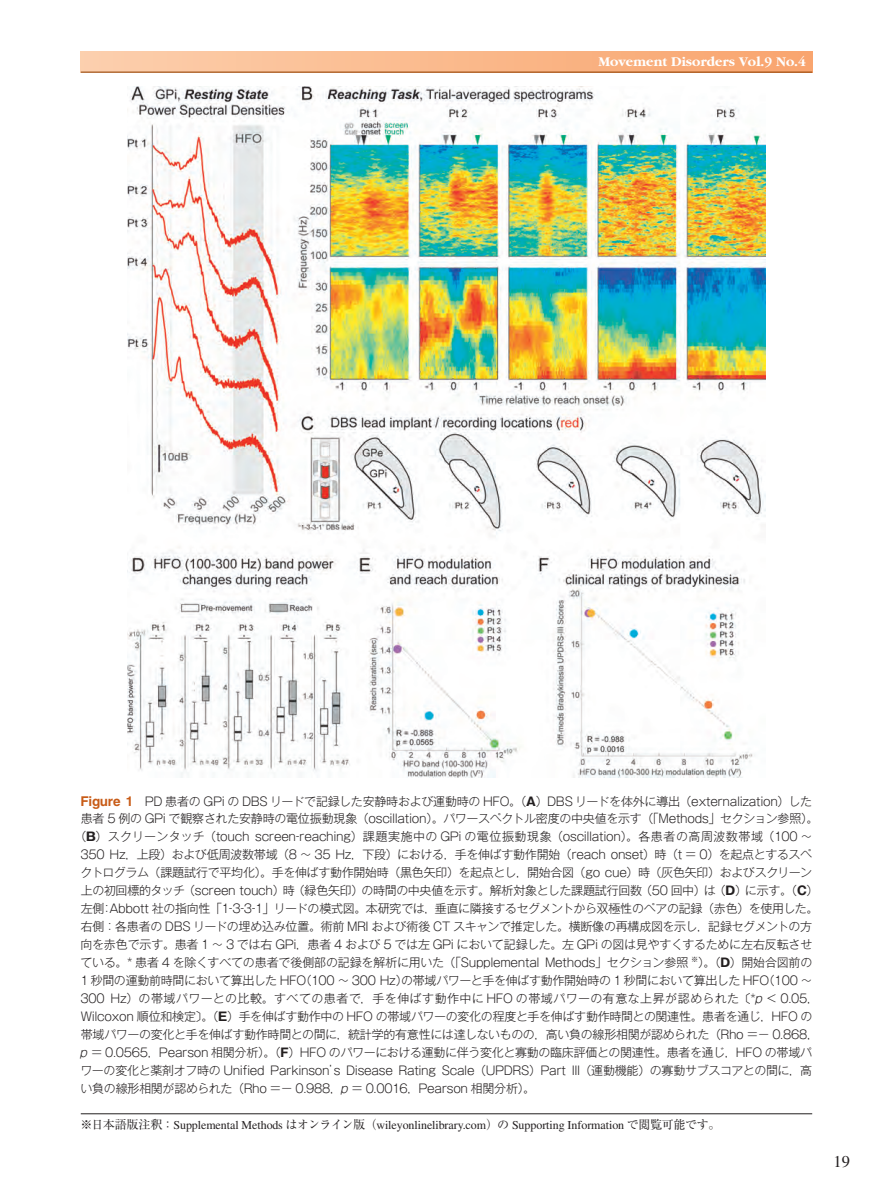
<style>
.page{position:relative;width:893px;height:1191px;background:#fff}
.page>*{position:absolute;margin:0;border:0;box-sizing:border-box;transform-origin:0 0}
.t1{font:16.5px "Times";color:#231f20}
.t2{font:700 13.8px "Garamond";color:#fff}
.t3{font:12px "Gothic MB101 Pro Light 90 msp RKSJ H";letter-spacing:-.025em;color:#231f20}
.t4{font:12px "Times";letter-spacing:-.005em;color:#231f20}
.t5{font:12px "Gothic MB101 Pro Light 90 msp RKSJ H";letter-spacing:.035em;color:#231f20}
.s1{font-family:"Helvetica";font-weight:700;font-size:13.5px;color:#c85c18}
.s2{font-family:"Gothic MB101 Pro Bold 90 msp RKSJ H"}
.s3{font-style:italic}
.s4{font-family:"Ryumin Pro Regular 90 msp RKSJ H"}
</style>
<div class="page">
<div style="left:81px;top:51px;width:731px;height:21px;background:linear-gradient(to right,#fccfad,#f8a46d)"></div>
<hr style="left:81px;top:72px;width:731px;height:1px;background:#8d3d00">
<hr style="left:81px;top:1113px;width:731px;height:1px;background:#231f20">
<img style="left:127px;top:86px;width:639px;height:691px">
<p class="t2" style="left:598px;top:54px;width:209px">Movement Disorders Vol.9 No.4</p>
<p class="t3" style="left:81px;top:791px;width:733px"><span class="s1">Figure 1</span>　PD 患者の GPi の DBS リードで記録した安静時および運動時の HFO。（<span class="s2">A</span>）DBS リードを体外に導出（externalization）した</p>
<p class="t3" style="left:81px;top:808px;width:739px">患者 5 例の GPi で観察された安静時の電位振動現象（oscillation）。パワースペクトル密度の中央値を示す（「Methods」セクション参照）。</p>
<p class="t3" style="left:74px;top:826px;width:740px">（<span class="s2">B</span>）スクリーンタッチ（touch screen-reaching）課題実施中の GPi の電位振動現象（oscillation）。各患者の高周波数帯域（100 ～</p>
<p class="t3" style="left:81px;top:844px;width:733px">350 Hz，上段）および低周波数帯域（8 ～ 35 Hz，下段）における，手を伸ばす動作開始（reach onset）時（t ＝ 0）を起点とするスペ</p>
<p class="t3" style="left:81px;top:862px;width:733px">クトログラム（課題試行で平均化）。手を伸ばす動作開始時（黒色矢印）を起点とし，開始合図（go cue）時（灰色矢印）およびスクリーン</p>
<p class="t3" style="left:81px;top:880px;width:739px">上の初回標的タッチ（screen touch）時（緑色矢印）の時間の中央値を示す。解析対象とした課題試行回数（50 回中）は（<span class="s2">D</span>）に示す。（<span class="s2">C</span>）</p>
<p class="t3" style="left:81px;top:898px;width:739px">左側：Abbott 社の指向性「1-3-3-1」リードの模式図。本研究では，垂直に隣接するセグメントから双極性のペアの記録（赤色）を使用した。</p>
<p class="t3" style="left:81px;top:916px;width:733px">右側：各患者の DBS リードの埋め込み位置。術前 MRI および術後 CT スキャンで推定した。横断像の再構成図を示し，記録セグメントの方</p>
<p class="t3" style="left:81px;top:934px;width:733px">向を赤色で示す。患者 1 ～ 3 では右 GPi，患者 4 および 5 では左 GPi において記録した。左 GPi の図は見やすくするために左右反転させ</p>
<p class="t3" style="left:81px;top:952px;width:733px">ている。* 患者 4 を除くすべての患者で後側部の記録を解析に用いた（「Supplemental Methods」セクション参照 <sup>※</sup>）。（<span class="s2">D</span>）開始合図前の</p>
<p class="t3" style="left:80px;top:970px;width:734px">1 秒間の運動前時間において算出した HFO（100 ～ 300 Hz）の帯域パワーと手を伸ばす動作開始時の 1 秒間において算出した HFO（100 ～</p>
<p class="t5" style="left:81px;top:988px;width:740px">300 Hz）の帯域パワーとの比較。すべての患者で，手を伸ばす動作中に HFO の帯域パワーの有意な上昇が認められた〔*<span class="s3">p</span>＜ 0.05，</p>
<p class="t3" style="left:81px;top:1006px;width:733px">Wilcoxon 順位和検定〕。（<span class="s2">E</span>）手を伸ばす動作中の HFO の帯域パワーの変化の程度と手を伸ばす動作時間との関連性。患者を通じ，HFO の</p>
<p class="t3" style="left:81px;top:1024px;width:740px">帯域パワーの変化と手を伸ばす動作時間との間に，統計学的有意性には達しないものの，高い負の線形相関が認められた（Rho ＝－ 0.868，</p>
<p class="t3" style="left:80px;top:1042px;width:734px"><span class="s3">p</span>＝ 0.0565，Pearson 相関分析）。（<span class="s2">F</span>）HFO のパワーにおける運動に伴う変化と寡動の臨床評価との関連性。患者を通じ，HFO の帯域パ</p>
<p class="t3" style="left:80px;top:1060px;width:733px">ワーの変化と薬剤オフ時の Unified Parkinson’s Disease Rating Scale（UPDRS）Part III（運動機能）の寡動サブスコアとの間に，高</p>
<p class="t3" style="left:81px;top:1078px;width:456px">い負の線形相関が認められた（Rho ＝－ 0.988，<span class="s3">p</span>＝ 0.0016，Pearson 相関分析）。</p>
<p class="t4" style="left:80px;top:1118px;width:642px"><span class="s4">※日本語版注釈：</span>Supplemental Methods <span class="s4">はオンライン版（</span>wileyonlinelibrary.com<span class="s4">）の</span> Supporting Information <span class="s4">で閲覧可能です。</span></p>
<h1 class="t1" style="left:833px;top:1152px;width:18px">19</h1>
</div>
